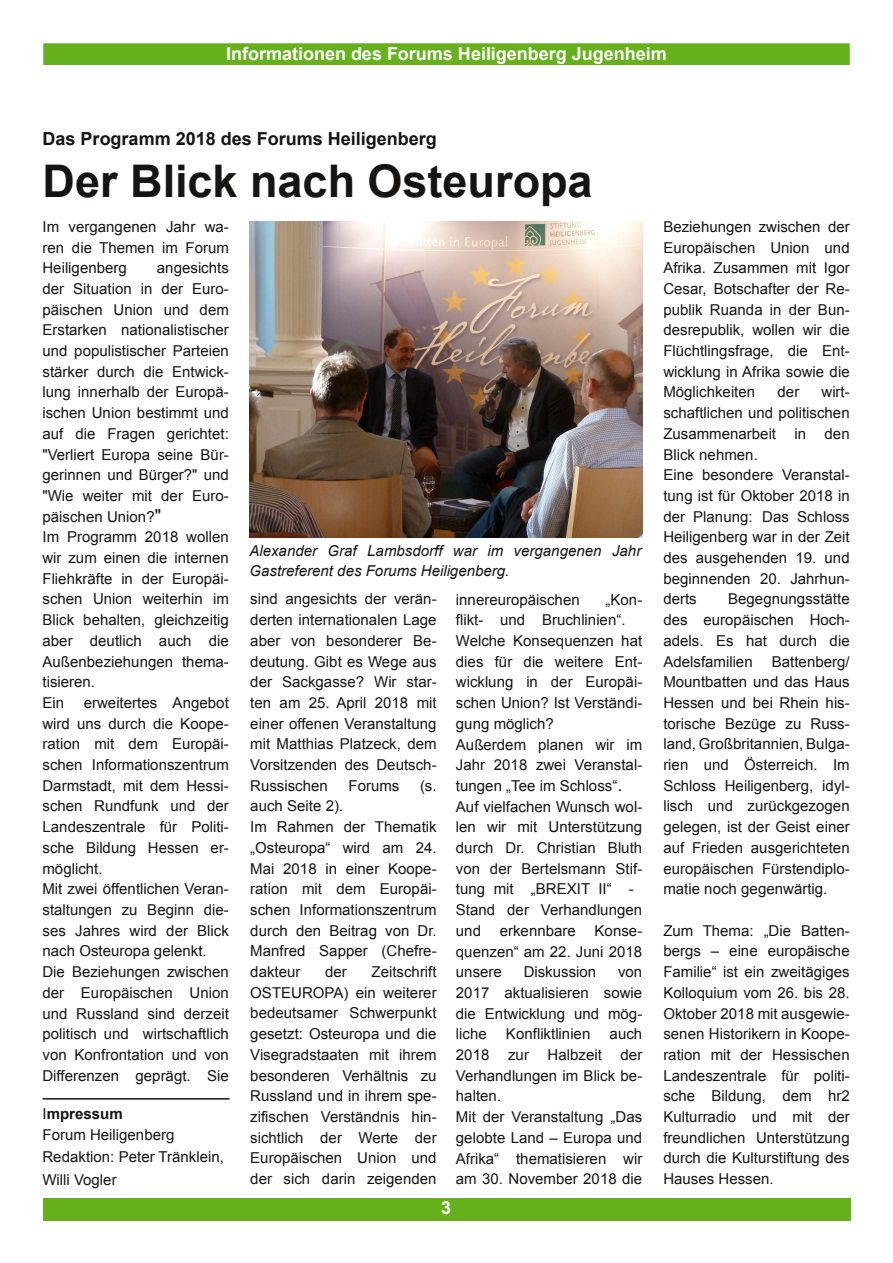
<style>
.page{position:relative;width:893px;height:1263px;background:#fff}
.page>*{position:absolute;margin:0;border:0;box-sizing:border-box;transform-origin:0 0}
.t1{font:700 45px "Arial";color:#161413}
.t2{font:700 18px "Arial";color:#fff}
.t3{font:700 18px "Arial";color:#161413}
.t4{font:15px/20.7px "Arial";letter-spacing:.005em;color:#161413;text-align:justify}
.t5{font:italic 15px/20.7px "Arial";letter-spacing:.005em;color:#161413}
.s1{font-size:18px}
.s2{font-weight:700}
</style>
<div class="page">
<div style="left:43px;top:43px;width:807px;height:23px;background:#65b11c"></div>
<div style="left:42px;top:42px;width:809px;height:25px;border:2px solid #fff"></div>
<div style="left:43px;top:1197px;width:807px;height:23px;background:#65b11c"></div>
<img style="left:249px;top:221px;width:393px;height:316px">
<hr style="left:43px;top:1098px;width:187px;height:1px;background:#161413">
<p class="t2" style="left:226px;top:43px;width:442px">Informationen des Forums Heiligenberg Jugenheim</p>
<p class="t3" style="left:43px;top:128px;width:396px">Das Programm 2018 des Forums Heiligenberg</p>
<h1 class="t1" style="left:43px;top:157px;width:552px">Der Blick nach Osteuropa</h1>
<p class="t4" style="left:43px;top:216px;width:188px">Im vergangenen Jahr wa&shy;ren die Themen im Forum Heiligenberg</p>
<p class="t4" style="left:43px;top:258px;width:188px;text-align:left;text-indent:114px">angesichts der Situation in der Euro&shy;päischen Union und dem<br>Erstarken nationalistischer und populistischer Parteien stärker durch die Entwick&shy;lung innerhalb der Europä&shy;ischen Union bestimmt und auf die Fragen gerichtet: "Verliert Europa seine Bür&shy;gerinnen und Bürger?" und "Wie weiter mit der Euro&shy;päischen Union?<span class="s1">"<br></span>Im Programm 2018 wollen wir zum einen die internen<br>Fliehkräfte in der Europäi&shy;schen Union weiterhin im<br>Blick behalten, gleichzeitig aber deutlich auch die<br>Außenbeziehungen thema&shy;tisieren.<br>Ein</p>
<p class="t4" style="left:43px;top:692px;width:188px;text-align:left;text-indent:41px">erweitertes Angebot wird uns durch die Koope&shy;ration mit dem Europäi&shy;schen Informationszentrum<br>Darmstadt, mit dem Hessi&shy;schen Rundfunk und der<br>Landeszentrale für Politi&shy;sche Bildung Hessen er&shy;möglicht.<br>Mit zwei öffentlichen Veran&shy;staltungen zu Beginn die&shy;ses Jahres wird der Blick nach Osteuropa gelenkt.<br>Die Beziehungen zwischen der Europäischen Union und Russland sind derzeit politisch und wirtschaftlich von Konfrontation und von<br>Differenzen geprägt. Sie</p>
<p class="t4" style="left:43px;top:1103px;width:133px">I<span class="s2">mpressum<br></span>Forum Heiligenberg</p>
<p class="t4" style="left:43px;top:1145px;width:183px;line-height:22.5px">Redaktion: Peter Tränklein,<br>Willi Vogler</p>
<p class="t5" style="left:249px;top:540px;width:393px">Alexander Graf Lambsdorff war im vergangenen Jahr<br>Gastreferent des Forums Heiligenberg.</p>
<p class="t4" style="left:250px;top:589px;width:188px">sind angesichts der verän&shy;derten internationalen Lage aber von besonderer Be&shy;deutung. Gibt es Wege aus der Sackgasse? Wir star&shy;ten am 25. April 2018 mit einer offenen Veranstaltung mit Matthias Platzeck, dem Vorsitzenden des Deutsch-Russischen</p>
<p class="t4" style="left:349px;top:775px;width:52px">Forums</p>
<p class="t4" style="left:420px;top:775px;width:18px">(s.</p>
<p class="t4" style="left:250px;top:796px;width:188px;text-align:left">auch Seite 2).<br>Im Rahmen der Thematik „Osteuropa“ wird am 24.<br>Mai 2018 in einer Koope&shy;ration mit dem Europäi&shy;schen Informationszentrum durch den Beitrag von Dr.<br>Manfred Sapper (Chefre&shy;dakteur</p>
<p class="t4" style="left:250px;top:961px;width:188px;text-indent:121px">Zeitschrift OSTEUROPA) ein weiterer bedeutsamer Schwerpunkt gesetzt: Osteuropa und die Visegradstaaten mit ihrem besonderen Verhältnis zu Russland und in ihrem spe&shy;zifischen Verständnis hin&shy;sichtlich der Werte der Europäischen Union und der sich darin zeigenden</p>
<p class="t4" style="left:325px;top:961px;width:23px">der</p>
<p class="t4" style="left:456px;top:589px;width:125px">innereuropäischen</p>
<p class="t4" style="left:456px;top:589px;width:188px;text-align:left;text-indent:150px">„Kon&shy;flikt- und Bruchlinien“.<br>Welche Konsequenzen hat dies für die weitere Ent&shy;wicklung in der Europäi&shy;schen Union? Ist Verständi&shy;gung möglich?<br>Außerdem planen wir im<br>Jahr 2018 zwei Veranstal&shy;tungen „Tee im Schloss“<span class="s1">.<br></span>Auf vielfachen Wunsch wol&shy;len wir mit Unterstützung durch Dr. Christian Bluth von der Bertelsmann Stif&shy;tung mit „BREXIT II“ -<br>Stand der Verhandlungen und erkennbare Konse&shy;quenzen“ am 22. Juni 2018 unsere</p>
<p class="t4" style="left:524px;top:962px;width:74px">Diskussion</p>
<p class="t4" style="left:456px;top:962px;width:188px;text-indent:162px">von 2017 aktualisieren sowie die Entwicklung und mög&shy;liche</p>
<p class="t4" style="left:506px;top:1024px;width:86px">Konfliktlinien</p>
<p class="t4" style="left:456px;top:1024px;width:188px;text-align:left;text-indent:154px">auch<br>2018 zur Halbzeit der<br>Verhandlungen im Blick be&shy;halten.<br>Mit der Veranstaltung „Das gelobte Land – Europa und<br>Afrika“ thematisieren wir am 30. November 2018 die</p>
<p class="t2" style="left:441px;top:1197px;width:12px">3</p>
<p class="t4" style="left:663px;top:216px;width:188px">Beziehungen zwischen der Europäischen Union und Afrika. Zusammen mit Igor Cesar, Botschafter der Re&shy;publik Ruanda in der Bun&shy;desrepublik, wollen wir die Flüchtlingsfrage, die Ent&shy;wicklung in Afrika sowie die Möglichkeiten</p>
<p class="t4" style="left:663px;top:382px;width:188px;text-align:left;text-indent:158px">wirt&shy;schaftlichen und politischen<br>Zusammenarbeit in den<br>Blick nehmen.<br>Eine besondere Veranstal&shy;tung ist für Oktober 2018 in der Planung: Das Schloss<br>Heiligenberg war in der Zeit des ausgehenden 19. und beginnenden 20. Jahrhun&shy;derts</p>
<p class="t4" style="left:777px;top:382px;width:23px">der</p>
<p class="t4" style="left:663px;top:589px;width:188px;text-indent:65px">Begegnungsstätte des europäischen Hoch&shy;adels. Es hat durch die Adelsfamilien</p>
<p class="t4" style="left:663px;top:651px;width:188px;text-indent:108px">Battenberg/ Mountbatten und das Haus Hessen und bei Rhein his&shy;torische Bezüge zu Russ&shy;land, Großbritannien, Bulga&shy;rien und Österreich. Im Schloss Heiligenberg, idyl&shy;lisch und zurückgezogen gelegen, ist der Geist einer auf Frieden ausgerichteten europäischen Fürstendiplo&shy;matie noch gegenwärtig.</p>
<p class="t4" style="left:663px;top:920px;width:188px">Zum Thema: „Die Batten&shy;bergs – eine europäische Familie“ ist ein zweitägiges Kolloquium vom 26. bis 28.<br>Oktober 2018 mit ausgewie&shy;senen Historikern in Koope&shy;ration mit der Hessischen Landeszentrale für politi&shy;sche Bildung, dem hr2<br>Kulturradio und mit der freundlichen Unterstützung durch die Kulturstiftung des Hauses Hessen.</p>
</div>
